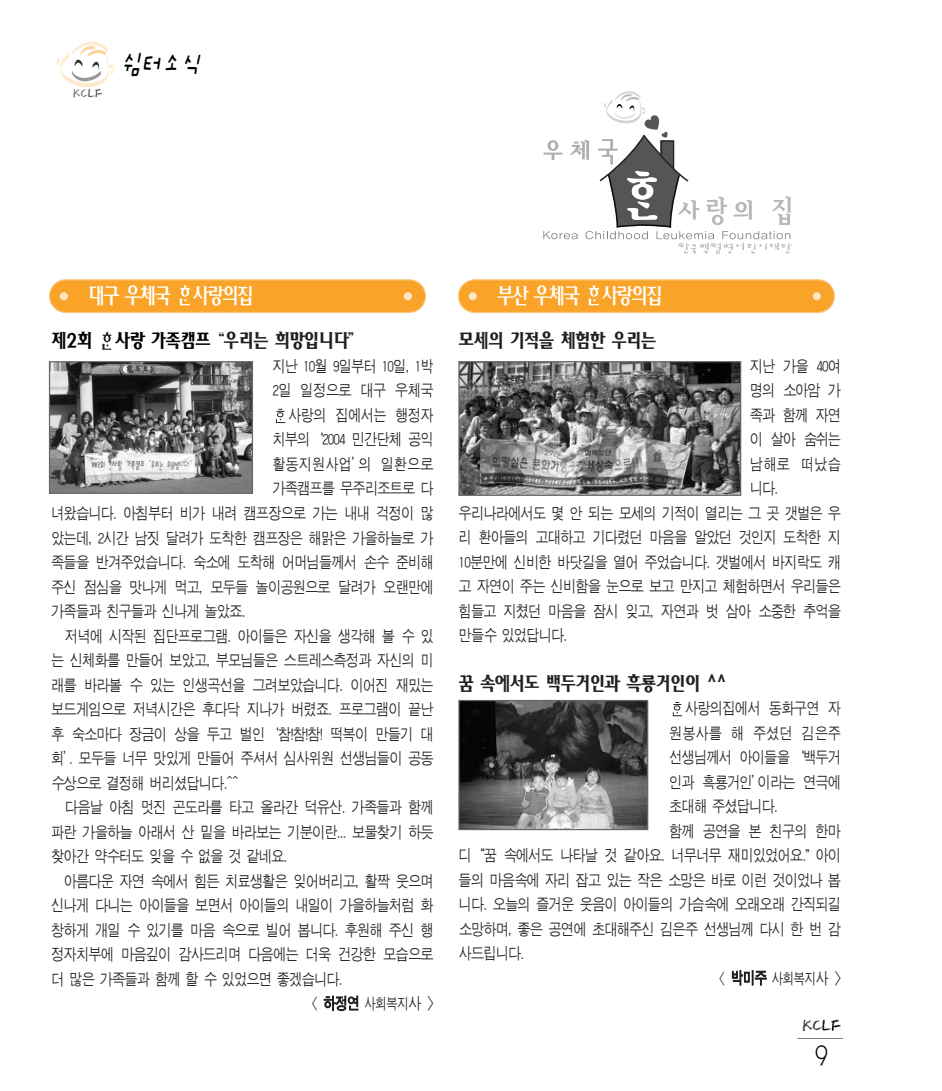
<style>
.page{position:relative;width:942px;height:1091px;background:#fff}
.page>*{position:absolute;margin:0;border:0;box-sizing:border-box;transform-origin:0 0}
.t1{font:italic 35px "San Ks M";color:#000;scale:.8 1}
.t2{font:24.5px "Sapph IIL";color:#000;scale:.8 1}
.t3{font:21px "Sapph IIM";letter-spacing:-.115em;color:#fff;scale:.8 1}
.t4{font:18.38px "Sapph IIB";letter-spacing:-.06em;color:#231f20;scale:.85 1}
.t5{font:18.38px "Sapph IIB";letter-spacing:-.06em;color:#000;scale:.85 1}
.t6{font:15.75px "J Cmg J";letter-spacing:-.075em;color:#231f20;scale:.85 1}
.t7{font:15.75px "J Cmg J";letter-spacing:-.01em;color:#231f20;scale:.85 1}
.t8{font:15.75px "J Cmg J";letter-spacing:-.045em;color:#231f20;scale:.85 1}
.t9{font:15.75px "J Cmg J";letter-spacing:-.02em;color:#231f20;scale:.85 1}
.t10{font:15.75px "J Cmg J";letter-spacing:-.055em;color:#231f20;scale:.85 1}
.t11{font:14.88px "J Cmg J";letter-spacing:-.075em;color:#231f20;scale:.8 1}
.s1{font-family:"Y Mj O14";color:#231f20}
.s2{color:#231f20}
.s3{font-size:15.75px}
</style>
<div class="page">
<svg style="left:57px;top:41px;width:58px;height:57px"></svg>
<hr style="left:797px;top:1037px;width:46px;height:1px;background:#808080">
<svg style="left:802px;top:1019px;width:39px;height:12px"></svg>
<svg style="left:543px;top:91px;width:248px;height:163px"></svg>
<svg style="left:672px;top:701px;width:10px;height:15px"></svg>
<svg style="left:276px;top:408px;width:9px;height:15px"></svg>
<svg style="left:102px;top:332px;width:10px;height:18px"></svg>
<div style="left:49px;top:280px;width:376px;height:32px;background:#f9a328;border-radius:16px"></div>
<div style="left:49px;top:279px;width:377px;height:34px;border:1px solid #fdc67d;border-radius:16px"></div>
<svg style="left:179px;top:285px;width:11px;height:20px"></svg>
<div style="left:60px;top:292px;width:8px;height:8px;background:#fee5c4;border-radius:50%"></div>
<div style="left:404px;top:292px;width:8px;height:8px;background:#fee5c4;border-radius:50%"></div>
<div style="left:458px;top:280px;width:376px;height:32px;background:#f9a328;border-radius:16px"></div>
<div style="left:458px;top:279px;width:377px;height:34px;border:1px solid #fdc67d;border-radius:16px"></div>
<svg style="left:588px;top:285px;width:11px;height:20px"></svg>
<div style="left:468px;top:292px;width:9px;height:8px;background:#fee5c4;border-radius:50%"></div>
<div style="left:812px;top:292px;width:8px;height:8px;background:#fee5c4;border-radius:50%"></div>
<img style="left:51px;top:363px;width:200px;height:129px">
<div style="left:49px;top:361px;width:204px;height:133px;border:1px solid #666"></div>
<img style="left:460px;top:363px;width:279px;height:131px">
<div style="left:458px;top:361px;width:283px;height:135px;border:1px solid #666"></div>
<img style="left:460px;top:701px;width:186px;height:127px">
<div style="left:458px;top:699px;width:190px;height:131px;border:1px solid #666"></div>
<h1 class="t1" style="left:121px;top:51px;width:107px">쉼터소식</h1>
<h3 class="t3" style="left:88px;top:286px;width:208px">대구 우체국 사랑의집</h3>
<h3 class="t3" style="left:497px;top:286px;width:208px">부산 우체국 사랑의집</h3>
<p class="t5" style="left:51px;top:332px;width:369px">제2회 사랑 가족캠프<span class="s1">“</span><span class="s2">우리는 희망입니다</span><span class="s1">”</span></p>
<p class="t6" style="left:272px;top:359px;width:191px">지난 10월 9일부터 10일, 1박</p>
<p class="t8" style="left:272px;top:383px;width:191px">2일 일정으로 대구 우체국</p>
<p class="t10" style="left:288px;top:408px;width:173px">사랑의 집에서는 행정자</p>
<p class="t6" style="left:272px;top:432px;width:191px">치부의‘2004 민간단체 공익</p>
<p class="t7" style="left:272px;top:457px;width:191px">활동지원사업’의 일환으로</p>
<p class="t6" style="left:272px;top:481px;width:191px">가족캠프를 무주리조트로 다</p>
<p class="t6" style="left:51px;top:506px;width:451px">녀왔습니다. 아침부터 비가 내려 캠프장으로 가는 내내 걱정이 많</p>
<p class="t6" style="left:51px;top:530px;width:451px">았는데, 2시간 남짓 달려가 도착한 캠프장은 해맑은 가을하늘로 가</p>
<p class="t6" style="left:51px;top:555px;width:451px">족들을 반겨주었습니다. 숙소에 도착해 어머님들께서 손수 준비해</p>
<p class="t6" style="left:51px;top:579px;width:451px">주신 점심을 맛나게 먹고, 모두들 놀이공원으로 달려가 오랜만에</p>
<p class="t6" style="left:51px;top:604px;width:230px">가족들과 친구들과 신나게 놀았죠.</p>
<p class="t6" style="left:65px;top:628px;width:435px">저녁에 시작된 집단프로그램. 아이들은 자신을 생각해 볼 수 있</p>
<p class="t6" style="left:51px;top:653px;width:451px">는 신체화를 만들어 보았고, 부모님들은 스트레스측정과 자신의 미</p>
<p class="t6" style="left:51px;top:677px;width:451px">래를 바라볼 수 있는 인생곡선을 그려보았습니다. 이어진 재밌는</p>
<p class="t6" style="left:51px;top:702px;width:451px">보드게임으로 저녁시간은 후다닥 지나가 버렸죠. 프로그램이 끝난</p>
<p class="t6" style="left:51px;top:726px;width:451px">후 숙소마다 장금이 상을 두고 벌인‘참!참!참! 떡복이 만들기 대</p>
<p class="t6" style="left:51px;top:751px;width:451px">회’. 모두들 너무 맛있게 만들어 주셔서 심사위원 선생님들이 공동</p>
<p class="t6" style="left:51px;top:775px;width:221px">수상으로 결정해 버리셨답니다.^^</p>
<p class="t6" style="left:65px;top:800px;width:435px">다음날 아침 멋진 곤도라를 타고 올라간 덕유산. 가족들과 함께</p>
<p class="t6" style="left:51px;top:824px;width:451px">파란 가을하늘 아래서 산 밑을 바라보는 기분이란... 보물찾기 하듯</p>
<p class="t6" style="left:51px;top:849px;width:279px">찾아간 약수터도 잊을 수 없을 것 같네요.</p>
<p class="t6" style="left:64px;top:873px;width:437px">아름다운 자연 속에서 힘든 치료생활은 잊어버리고, 활짝 웃으며</p>
<p class="t6" style="left:51px;top:898px;width:451px">신나게 다니는 아이들을 보면서 아이들의 내일이 가을하늘처럼 화</p>
<p class="t6" style="left:51px;top:922px;width:451px">창하게 개일 수 있기를 마음 속으로 빌어 봅니다. 후원해 주신 행</p>
<p class="t6" style="left:51px;top:947px;width:451px">정자치부에 마음깊이 감사드리며 다음에는 더욱 건강한 모습으로</p>
<p class="t6" style="left:51px;top:971px;width:344px">더 많은 가족들과 함께 할 수 있었으면 좋겠습니다.</p>
<p class="t11" style="left:312px;top:996px;width:154px">&lt; <span class="s3">하정연</span> 사회복지<span class="s3">사 &gt;</span></p>
<p class="t4" style="left:458px;top:332px;width:234px">모세의 기적을 체험한 우리는</p>
<p class="t6" style="left:749px;top:359px;width:109px">지난 가을 40여</p>
<p class="t6" style="left:749px;top:383px;width:109px">명의 소아암 가</p>
<p class="t6" style="left:749px;top:408px;width:109px">족과 함께 자연</p>
<p class="t6" style="left:749px;top:432px;width:109px">이 살아 숨쉬는</p>
<p class="t6" style="left:749px;top:457px;width:109px">남해로 떠났습</p>
<p class="t6" style="left:749px;top:481px;width:35px">니다.</p>
<p class="t6" style="left:458px;top:506px;width:451px">우리나라에서도 몇 안 되는 모세의 기적이 열리는 그 곳 갯벌은 우</p>
<p class="t6" style="left:458px;top:530px;width:451px">리 환아들의 고대하고 기다렸던 마음을 알았던 것인지 도착한 지</p>
<p class="t6" style="left:458px;top:555px;width:451px">10분만에 신비한 바닷길을 열어 주었습니다. 갯벌에서 바지락도 캐</p>
<p class="t6" style="left:458px;top:579px;width:451px">고 자연이 주는 신비함을 눈으로 보고 만지고 체험하면서 우리들은</p>
<p class="t6" style="left:458px;top:604px;width:451px">힘들고 지쳤던 마음을 잠시 잊고, 자연과 벗 삼아 소중한 추억을</p>
<p class="t6" style="left:458px;top:628px;width:129px">만들수 있었답니다.</p>
<p class="t4" style="left:458px;top:674px;width:317px">꿈 속에서도 백두거인과 흑룡거인이 ^^</p>
<p class="t6" style="left:685px;top:701px;width:185px">사랑의집에서 동화구연 자</p>
<p class="t9" style="left:669px;top:725px;width:204px">원봉사를 해 주셨던 김은주</p>
<p class="t6" style="left:669px;top:750px;width:204px">선생님께서 아이들을‘백두거</p>
<p class="t6" style="left:669px;top:774px;width:204px">인과 흑룡거인’이라는 연극에</p>
<p class="t6" style="left:669px;top:799px;width:129px">초대해 주셨답니다.</p>
<p class="t6" style="left:669px;top:823px;width:204px">함께 공연을 본 친구의 한마</p>
<p class="t6" style="left:458px;top:848px;width:451px">디“꿈 속에서도 나타날 것 같아요. 너무너무 재미있었어요." 아이</p>
<p class="t6" style="left:458px;top:872px;width:451px">들의 마음속에 자리 잡고 있는 작은 소망은 바로 이런 것이었나 봅</p>
<p class="t6" style="left:458px;top:897px;width:451px">니다. 오늘의 즐거운 웃음이 아이들의 가슴속에 오래오래 간직되길</p>
<p class="t6" style="left:458px;top:921px;width:451px">소망하며, 좋은 공연에 초대해주신 김은주 선생님께 다시 한 번 감</p>
<p class="t6" style="left:458px;top:946px;width:79px">사드립니다.</p>
<p class="t11" style="left:719px;top:971px;width:154px">&lt; <span class="s3">박미주</span> 사회복지<span class="s3">사 &gt;</span></p>
<h2 class="t2" style="left:814px;top:1044px;width:20px">9</h2>
</div>
